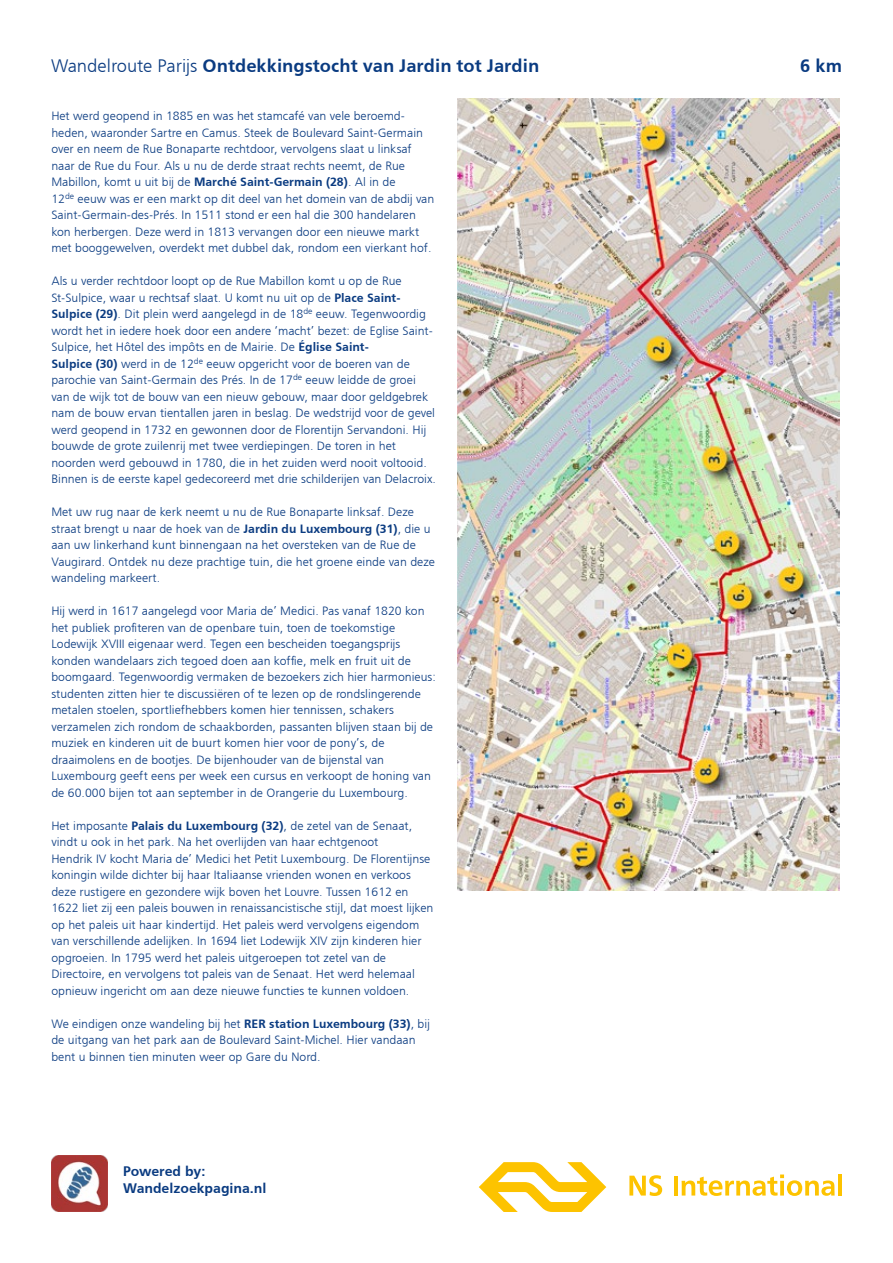
<style>
.page{position:relative;width:893px;height:1263px;background:#fff}
.page>*{position:absolute;margin:0;border:0;box-sizing:border-box;transform-origin:0 0}
.t1{font:700 18px "NS Sans";color:#0a3b81}
.t2{font:700 13.8px/16.5px "NS Sans";color:#0a3b81}
.t3{font:12px/16.5px "NS Sans";color:#0a3b81}
.s1{font-weight:400}
.s2{font-weight:700}
</style>
<div class="page">
<img style="left:457px;top:99px;width:382px;height:792px">
<svg style="left:479px;top:1162px;width:127px;height:50px"></svg>
<svg style="left:629px;top:1175px;width:33px;height:21px"></svg>
<hr style="left:674px;top:1176px;width:4px;height:19px;background:#fdc300">
<svg style="left:682px;top:1174px;width:153px;height:22px"></svg>
<hr style="left:838px;top:1174px;width:4px;height:21px;background:#fdc300">
<img style="left:51px;top:1155px;width:57px;height:57px">
<h1 class="t1" style="left:51px;top:55px;width:490px"><span class="s1">Wandelroute Parijs</span> Ontdekkingstocht van Jardin tot Jardin</h1>
<h1 class="t1" style="left:800px;top:55px;width:43px">6 km</h1>
<p class="t3" style="left:51px;top:108px;width:384px">Het werd geopend in 1885 en was het stamcafé van vele beroemd&shy;heden, waaronder Sartre en Camus. Steek de Boulevard Saint-Germain over en neem de Rue Bonaparte rechtdoor, vervolgens slaat u linksaf naar de Rue du Four. Als u nu de derde straat rechts neemt, de Rue Mabillon, komt u uit bij de <span class="s2">Marché Saint-Germain (28)</span>. Al in de<br>12<sup>de</sup> eeuw was er een markt op dit deel van het domein van de abdij van Saint-Germain-des-Prés. In 1511 stond er een hal die 300 handelaren kon herbergen. Deze werd in 1813 vervangen door een nieuwe markt met booggewelven, overdekt met dubbel dak, rondom een vierkant hof.</p>
<p class="t3" style="left:51px;top:273px;width:386px">Als u verder rechtdoor loopt op de Rue Mabillon komt u op de Rue St-Sulpice, waar u rechtsaf slaat. U komt nu uit op de <span class="s2">Place Saint-Sulpice (29)</span>. Dit plein werd aangelegd in de 18<sup>de</sup> eeuw. Tegenwoordig wordt het in iedere hoek door een andere ‘macht’ bezet: de Eglise Saint-Sulpice, het Hôtel des impôts en de Mairie. De <span class="s2">Église Saint-<br>Sulpice (30)</span> werd in de 12<sup>de</sup> eeuw opgericht voor de boeren van de parochie van Saint-Germain des Prés. In de 17<sup>de</sup> eeuw leidde de groei van de wijk tot de bouw van een nieuw gebouw, maar door geldgebrek nam de bouw ervan tientallen jaren in beslag. De wedstrijd voor de gevel werd geopend in 1732 en gewonnen door de Florentijn Servandoni. Hij bouwde de grote zuilenrij met twee verdiepingen. De toren in het noorden werd gebouwd in 1780, die in het zuiden werd nooit voltooid.<br>Binnen is de eerste kapel gedecoreerd met drie schilderijen van Delacroix.</p>
<p class="t3" style="left:51px;top:504px;width:385px">Met uw rug naar de kerk neemt u nu de Rue Bonaparte linksaf. Deze straat brengt u naar de hoek van de <span class="s2">Jardin du Luxembourg (31)</span>, die u aan uw linkerhand kunt binnengaan na het oversteken van de Rue de Vaugirard. Ontdek nu deze prachtige tuin, die het groene einde van deze wandeling markeert.</p>
<p class="t3" style="left:51px;top:603px;width:386px">Hij werd in 1617 aangelegd voor Maria de’ Medici. Pas vanaf 1820 kon het publiek profiteren van de openbare tuin, toen de toekomstige Lodewijk XVIII eigenaar werd. Tegen een bescheiden toegangsprijs konden wandelaars zich tegoed doen aan koffie, melk en fruit uit de boomgaard. Tegenwoordig vermaken de bezoekers zich hier harmonieus: studenten zitten hier te discussiëren of te lezen op de rondslingerende metalen stoelen, sportliefhebbers komen hier tennissen, schakers verzamelen zich rondom de schaakborden, passanten blijven staan bij de muziek en kinderen uit de buurt komen hier voor de pony’s, de draaimolens en de bootjes. De bijenhouder van de bijenstal van Luxembourg geeft eens per week een cursus en verkoopt de honing van de 60.000 bijen tot aan september in de Orangerie du Luxembourg.</p>
<p class="t3" style="left:51px;top:817px;width:384px">Het imposante <span class="s2">Palais du Luxembourg (32)</span>, de zetel van de Senaat, vindt u ook in het park. Na het overlijden van haar echtgenoot<br>Hendrik IV kocht Maria de’ Medici het Petit Luxembourg. De Florentijnse koningin wilde dichter bij haar Italiaanse vrienden wonen en verkoos deze rustigere en gezondere wijk boven het Louvre. Tussen 1612 en 1622 liet zij een paleis bouwen in renaissancistische stijl, dat moest lijken op het paleis uit haar kindertijd. Het paleis werd vervolgens eigendom van verschillende adelijken. In 1694 liet Lodewijk XIV zijn kinderen hier opgroeien. In 1795 werd het paleis uitgeroepen tot zetel van de Directoire, en vervolgens tot paleis van de Senaat. Het werd helemaal opnieuw ingericht om aan deze nieuwe functies te kunnen voldoen.</p>
<p class="t3" style="left:51px;top:1015px;width:380px">We eindigen onze wandeling bij het <span class="s2">RER station Luxembourg (33)</span>, bij de uitgang van het park aan de Boulevard Saint-Michel. Hier vandaan bent u binnen tien minuten weer op Gare du Nord.</p>
<p class="t2" style="left:123px;top:1163px;width:145px">Powered by:<br>Wandelzoekpagina.nl</p>
</div>
